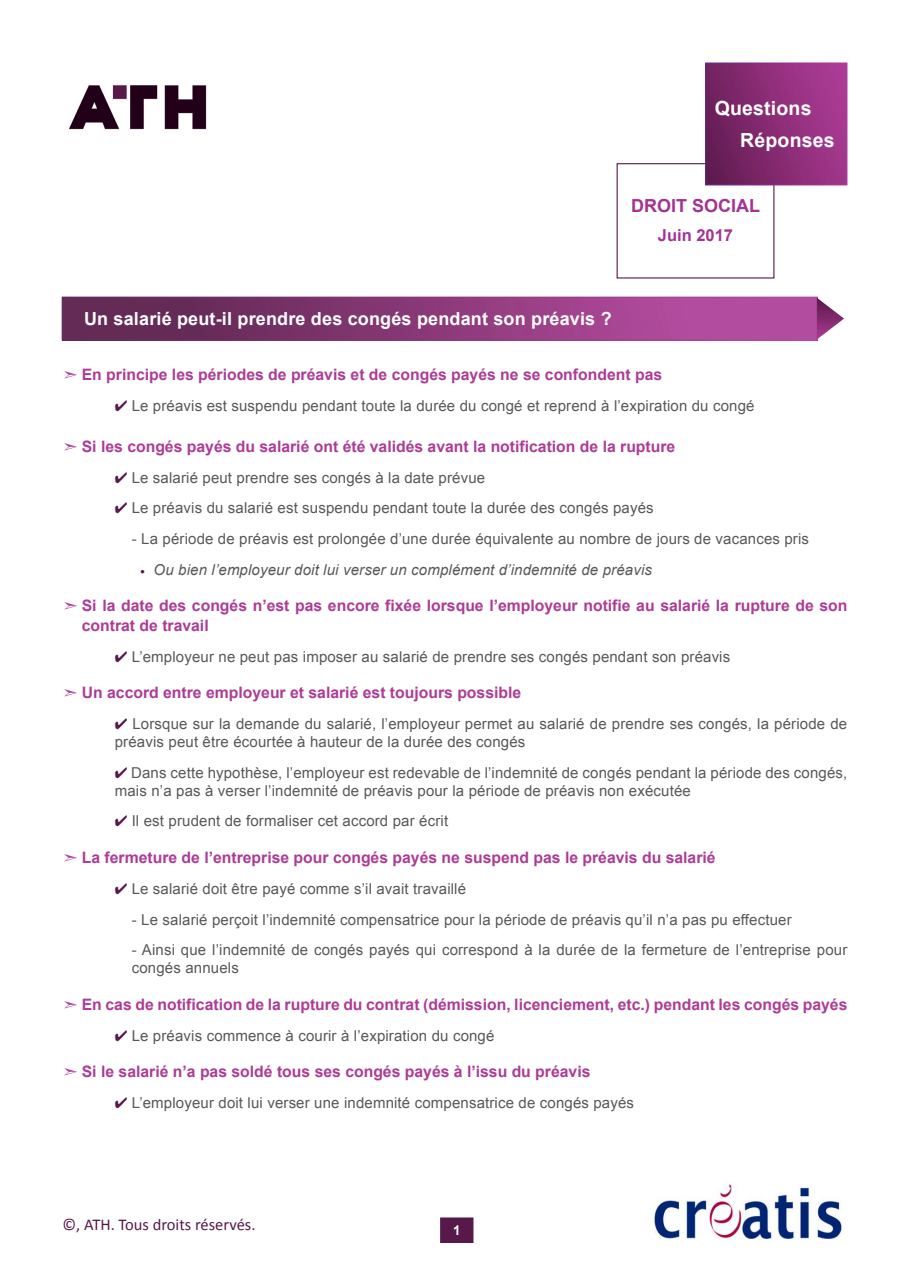
<style>
.page{position:relative;width:910px;height:1280px;background:#fff}
.page>*{position:absolute;margin:0;border:0;box-sizing:border-box;transform-origin:0 0}
.t1{font:700 19.5px/32px "Arial";letter-spacing:.01em;color:#fff}
.t2{font:700 18px "Arial";letter-spacing:.01em;color:#fff}
.t3{font:700 18px "Arial";color:#a23393}
.t4{font:16.5px "Calibri";color:#571949}
.t5{font:700 16.5px "Arial";color:#a23393}
.t6{font:700 15.75px/19.5px "Arial";color:#ac3c96}
.t7{font:15px/18px "Arial";letter-spacing:.01em;color:#57585a}
.t8{font:italic 15px "Arial";letter-spacing:.01em;color:#57585a}
.t9{font:700 13.5px "Arial";color:#fff}
.s1{color:#571949}
</style>
<div class="page">
<div style="left:441px;top:1218px;width:32px;height:24px;background:#571949"></div>
<div style="left:440px;top:1217px;width:33px;height:26px;border:2px solid #571949"></div>
<svg style="left:704px;top:62px;width:144px;height:124px;background:#8e337a"></svg>
<svg style="left:61px;top:296px;width:783px;height:45px;background:#8f407e"></svg>
<img style="left:70px;top:85px;width:137px;height:45px">
<img style="left:654px;top:1184px;width:190px;height:56px">
<h1 class="t1" style="left:740px;top:93px;width:96px;text-indent:-26px">Questions<br>Réponses</h1>
<p class="t3" style="left:631px;top:194px;width:131px">DROIT SOCIAL</p>
<p class="t5" style="left:658px;top:224px;width:77px">Juin 2017</p>
<p class="t2" style="left:84px;top:307px;width:529px">Un salarié peut-il prendre des congés pendant son préavis ?</p>
<p class="t6" style="left:82px;top:366px;width:582px">En principe les périodes de préavis et de congés payés ne se confondent pas</p>
<p class="t7" style="left:115px;top:397px;width:641px"><span class="s1">✔</span> Le préavis est suspendu pendant toute la durée du congé et reprend à l’expiration du congé</p>
<p class="t6" style="left:82px;top:437px;width:595px">Si les congés payés du salarié ont été validés avant la notification de la rupture</p>
<p class="t7" style="left:115px;top:468px;width:372px"><span class="s1">✔</span> Le salarié peut prendre ses congés à la date prévue</p>
<p class="t7" style="left:115px;top:499px;width:540px"><span class="s1">✔</span> Le préavis du salarié est suspendu pendant toute la durée des congés payés</p>
<p class="t7" style="left:132px;top:530px;width:679px">- La période de préavis est prolongée d’une durée équivalente au nombre de jours de vacances pris</p>
<p class="t8" style="left:154px;top:560px;width:500px">Ou bien l’employeur doit lui verser un complément d’indemnité de préavis</p>
<p class="t6" style="left:82px;top:597px;width:767px">Si la date des congés n’est pas encore fixée lorsque l’employeur notifie au salarié la rupture de son contrat de travail</p>
<p class="t7" style="left:115px;top:648px;width:617px"><span class="s1">✔</span> L’employeur ne peut pas imposer au salarié de prendre ses congés pendant son préavis</p>
<p class="t6" style="left:82px;top:683px;width:441px">Un accord entre employeur et salarié est toujours possible</p>
<p class="t7" style="left:115px;top:715px;width:734px"><span class="s1">✔</span> Lorsque sur la demande du salarié, l’employeur permet au salarié de prendre ses congés, la période de préavis peut être écourtée à hauteur de la durée des congés</p>
<p class="t7" style="left:115px;top:764px;width:734px"><span class="s1">✔</span> Dans cette hypothèse, l’employeur est redevable de l’indemnité de congés pendant la période des congés, mais n’a pas à verser l’indemnité de préavis pour la période de préavis non exécutée</p>
<p class="t7" style="left:115px;top:812px;width:335px"><span class="s1">✔</span> Il est prudent de formaliser cet accord par écrit</p>
<p class="t6" style="left:82px;top:848px;width:635px">La fermeture de l’entreprise pour congés payés ne suspend pas le préavis du salarié</p>
<p class="t7" style="left:115px;top:880px;width:353px"><span class="s1">✔</span> Le salarié doit être payé comme s’il avait travaillé</p>
<p class="t7" style="left:132px;top:910px;width:661px">- Le salarié perçoit l’indemnité compensatrice pour la période de préavis qu’il n’a pas pu effectuer</p>
<p class="t7" style="left:132px;top:941px;width:717px">- Ainsi que l’indemnité de congés payés qui correspond à la durée de la fermeture de l’entreprise pour congés annuels</p>
<p class="t6" style="left:82px;top:995px;width:767px">En cas de notification de la rupture du contrat (démission, licenciement, etc.) pendant les congés payés</p>
<p class="t7" style="left:115px;top:1026px;width:381px"><span class="s1">✔</span> Le préavis commence à courir à l’expiration du congé</p>
<p class="t6" style="left:82px;top:1062px;width:510px">Si le salarié n’a pas soldé tous ses congés payés à l’issu du préavis</p>
<p class="t7" style="left:115px;top:1094px;width:521px"><span class="s1">✔</span> L’employeur doit lui verser une indemnité compensatrice de congés payés</p>
<p class="t4" style="left:63px;top:1214px;width:194px">©, ATH. Tous droits réservés.</p>
<p class="t9" style="left:453px;top:1221px;width:9px">1</p>
</div>
